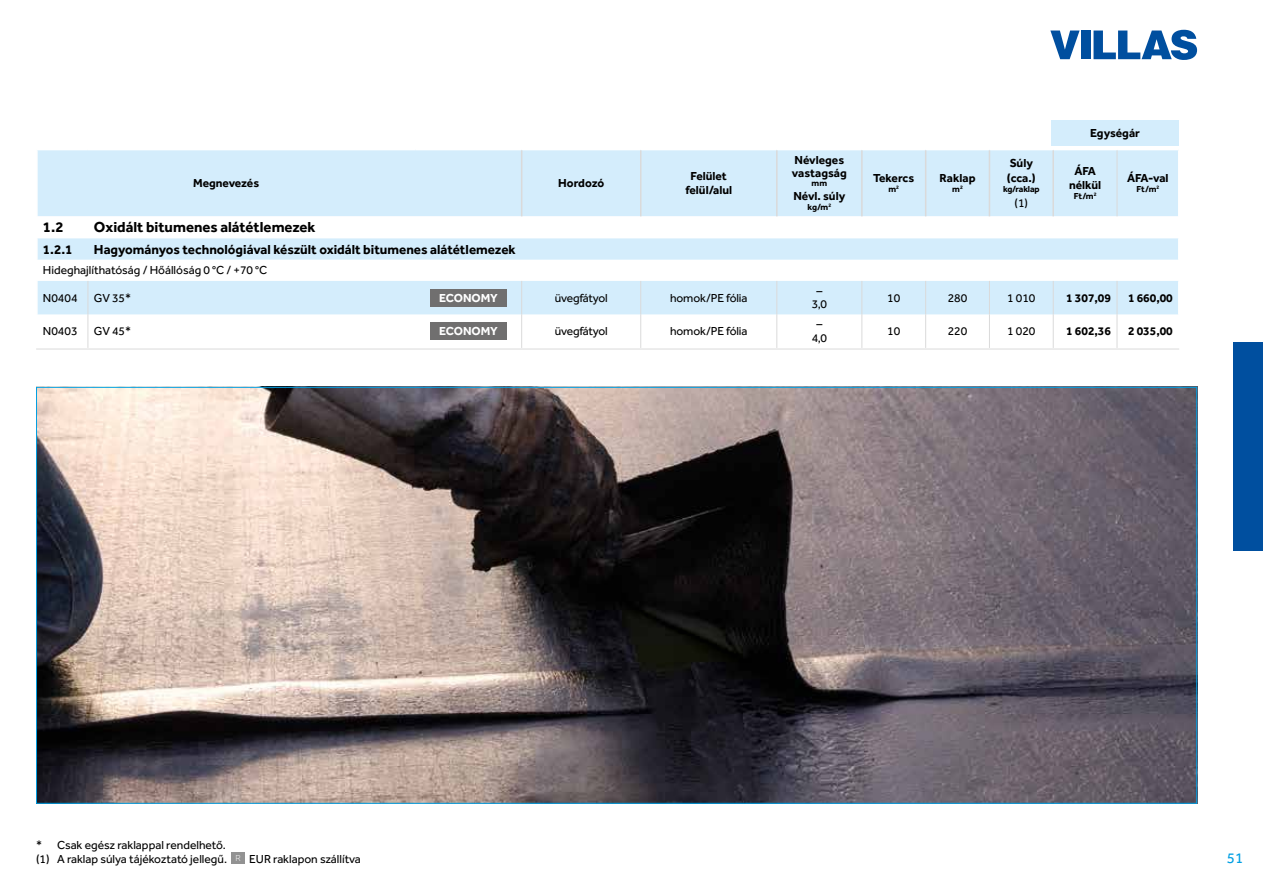
<style>
.page{position:relative;width:1263px;height:893px;background:#fff}
.page>*{position:absolute;margin:0;border:0;box-sizing:border-box;transform-origin:0 0}
.t1{font:700 15px "Effra";color:#000}
.t2{font:15px "Effra";color:#009fe3}
.t3{font:700 13.5px "Effra";color:#000}
.t4{font:12px/13.5px "Effra";color:#000;text-align:center}
.t5{font:700 12px/14.4px "Effra";color:#000;text-align:center}
.t6{font:12px "Effra";letter-spacing:-.02em;color:#000}
.t7{font:700 12px "Effra";letter-spacing:-.01em;color:#fff}
.t8{font:700 9px "Effra";letter-spacing:-.02em;color:#000}
</style>
<div class="page">
<div style="left:1233px;top:342px;width:30px;height:209px;background:#004f9f"></div>
<svg style="left:1050px;top:31px;width:29px;height:28px"></svg>
<div style="left:1081px;top:31px;width:10px;height:28px;background:#004f9f"></div>
<svg style="left:1093px;top:30px;width:104px;height:30px"></svg>
<div style="left:231px;top:852px;width:14px;height:11px;background:#929292"></div>
<svg style="left:38px;top:150px;width:1140px;height:198px;fill:#d4edfc"></svg>
<svg style="left:38px;top:238px;width:1140px;height:76px;fill:#d4edfc"></svg>
<hr style="left:521px;top:150px;width:1px;height:66px;background:#dadada">
<hr style="left:640px;top:150px;width:1px;height:66px;background:#dadada">
<hr style="left:776px;top:150px;width:1px;height:66px;background:#dadada">
<hr style="left:861px;top:150px;width:2px;height:66px;background:#dadada">
<hr style="left:925px;top:150px;width:1px;height:66px;background:#dadada">
<hr style="left:989px;top:150px;width:1px;height:66px;background:#dadada">
<hr style="left:1052px;top:150px;width:2px;height:66px;background:#dadada">
<hr style="left:1117px;top:150px;width:1px;height:66px;background:#dadada">
<hr style="left:88px;top:281px;width:1px;height:33px;background:#dadada">
<hr style="left:521px;top:281px;width:1px;height:33px;background:#dadada">
<hr style="left:640px;top:281px;width:1px;height:33px;background:#dadada">
<hr style="left:776px;top:281px;width:1px;height:33px;background:#dadada">
<hr style="left:861px;top:281px;width:1px;height:33px;background:#dadada">
<hr style="left:925px;top:281px;width:1px;height:33px;background:#dadada">
<hr style="left:989px;top:281px;width:1px;height:33px;background:#dadada">
<hr style="left:1053px;top:281px;width:1px;height:33px;background:#dadada">
<hr style="left:1117px;top:281px;width:1px;height:33px;background:#dadada">
<hr style="left:88px;top:314px;width:1px;height:34px;background:#dadada">
<hr style="left:521px;top:314px;width:1px;height:34px;background:#dadada">
<hr style="left:640px;top:314px;width:1px;height:34px;background:#dadada">
<hr style="left:776px;top:314px;width:1px;height:34px;background:#dadada">
<hr style="left:861px;top:314px;width:1px;height:34px;background:#dadada">
<hr style="left:925px;top:314px;width:1px;height:34px;background:#dadada">
<hr style="left:989px;top:314px;width:1px;height:34px;background:#dadada">
<hr style="left:1053px;top:314px;width:1px;height:34px;background:#dadada">
<hr style="left:1117px;top:314px;width:1px;height:34px;background:#dadada">
<div style="left:430px;top:289px;width:77px;height:17px;background:#706f6f"></div>
<div style="left:430px;top:323px;width:77px;height:17px;background:#706f6f"></div>
<div style="left:1051px;top:120px;width:128px;height:26px;background:#d4edfc"></div>
<hr style="left:36px;top:349px;width:1143px;height:1px;background:#dadada">
<img style="left:38px;top:389px;width:1157px;height:413px">
<p class="t5" style="left:193px;top:176px;width:68px">Megnevezés</p>
<p class="t5" style="left:558px;top:176px;width:48px">Hordozó</p>
<p class="t5" style="left:685px;top:168px;width:48px">Felület felül/alul</p>
<p class="t5" style="left:792px;top:153px;width:56px;line-height:13.5px;text-align:left">Névleges vastagság</p>
<p class="t8" style="left:811px;top:178px;width:17px">mm</p>
<p class="t5" style="left:793px;top:188px;width:53px">Névl. súly</p>
<p class="t8" style="left:807px;top:202px;width:25px">kg/m<sup>2</sup></p>
<p class="t5" style="left:873px;top:170px;width:43px">Tekercs</p>
<p class="t8" style="left:888px;top:184px;width:12px">m<sup>2</sup></p>
<p class="t5" style="left:940px;top:170px;width:37px">Raklap</p>
<p class="t8" style="left:952px;top:184px;width:12px">m<sup>2</sup></p>
<p class="t5" style="left:1007px;top:156px;width:30px;text-align:left">Súly (cca.)</p>
<p class="t8" style="left:1003px;top:184px;width:38px">kg/raklap</p>
<p class="t4" style="left:1014px;top:196px;width:15px">(1)</p>
<p class="t5" style="left:1090px;top:125px;width:51px">Egységár</p>
<p class="t5" style="left:1069px;top:163px;width:34px">ÁFA nélkül</p>
<p class="t8" style="left:1074px;top:191px;width:24px">Ft/m<sup>2</sup></p>
<p class="t5" style="left:1127px;top:170px;width:43px">ÁFA-val</p>
<p class="t8" style="left:1136px;top:184px;width:24px">Ft/m<sup>2</sup></p>
<p class="t1" style="left:43px;top:218px;width:22px">1.2</p>
<p class="t1" style="left:94px;top:218px;width:223px">Oxidált bitumenes alátétlemezek</p>
<p class="t3" style="left:43px;top:241px;width:31px">1.2.1</p>
<p class="t3" style="left:94px;top:241px;width:423px">Hagyományos technológiával készült oxidált bitumenes alátétlemezek</p>
<p class="t4" style="left:43px;top:263px;width:226px">Hideghajlíthatóság / Hőállóság 0 °C / +70 °C</p>
<p class="t4" style="left:43px;top:291px;width:36px">N0404</p>
<p class="t4" style="left:94px;top:291px;width:39px">GV 35*</p>
<p class="t7" style="left:439px;top:290px;width:60px">ECONOMY</p>
<p class="t6" style="left:555px;top:291px;width:54px">üvegfátyol</p>
<p class="t4" style="left:670px;top:291px;width:79px">homok/PE fólia</p>
<p class="t4" style="left:812px;top:284px;width:17px">–<br>3,0</p>
<p class="t4" style="left:887px;top:291px;width:15px">10</p>
<p class="t4" style="left:948px;top:291px;width:21px">280</p>
<p class="t4" style="left:1007px;top:291px;width:30px">1 010</p>
<p class="t5" style="left:1066px;top:290px;width:46px">1 307,09</p>
<p class="t5" style="left:1128px;top:290px;width:46px">1 660,00</p>
<p class="t4" style="left:43px;top:324px;width:36px">N0403</p>
<p class="t4" style="left:94px;top:324px;width:39px">GV 45*</p>
<p class="t7" style="left:439px;top:324px;width:60px">ECONOMY</p>
<p class="t6" style="left:555px;top:324px;width:54px">üvegfátyol</p>
<p class="t4" style="left:670px;top:324px;width:79px">homok/PE fólia</p>
<p class="t4" style="left:812px;top:318px;width:17px">–<br>4,0</p>
<p class="t4" style="left:887px;top:324px;width:15px">10</p>
<p class="t4" style="left:948px;top:324px;width:21px">220</p>
<p class="t4" style="left:1007px;top:324px;width:30px">1 020</p>
<p class="t5" style="left:1066px;top:324px;width:46px">1 602,36</p>
<p class="t5" style="left:1128px;top:324px;width:46px">2 035,00</p>
<p class="t4" style="left:36px;top:837px;width:326px;line-height:14.4px;text-align:left">* Csak egész raklappal rendelhető.<br>(1) A raklap súlya tájékoztató jellegű. <sup>R</sup> EUR raklapon szállítva</p>
<p class="t2" style="left:1227px;top:849px;width:18px">51</p>
</div>
